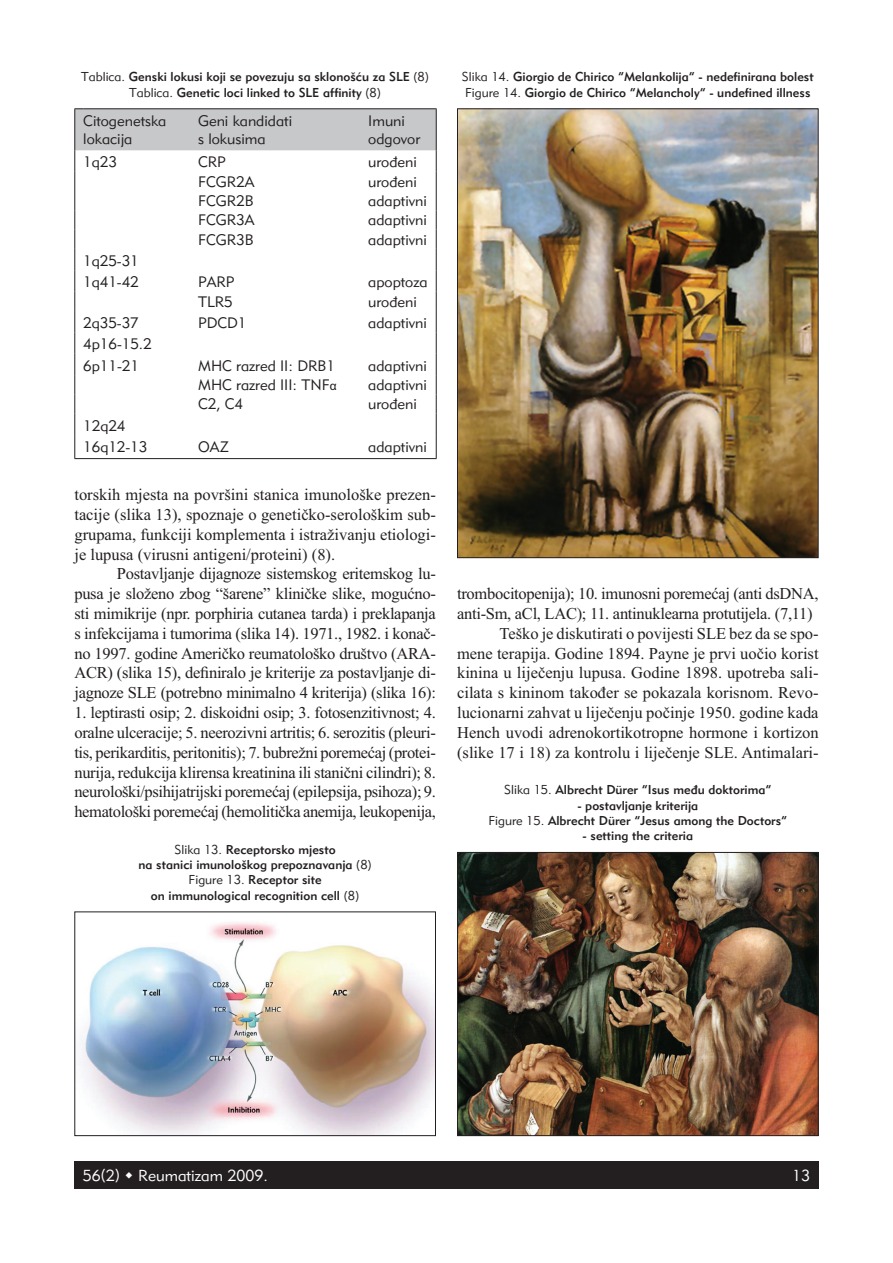
<style>
.page{position:relative;width:893px;height:1263px;background:#fff}
.page>*{position:absolute;margin:0;border:0;box-sizing:border-box;transform-origin:0 0}
.t1{font:16.5px/19.8px "Times New Roman";color:#231f20;text-align:justify}
.t2{font:16.5px "Times New Roman";letter-spacing:-.02em;color:#231f20}
.t3{font:15.75px "Geometric 415 BT Lite A";color:#fff}
.t4{font:15px/18px "Geometric 415 BT Lite A";color:#231f20}
.t5{font:12.75px/15.3px "Geometric 415 BT Medium A";color:#231f20;text-align:center}
.s1{font-family:"Geometric 415 BT Lite A"}
.s2{font-family:"Arial";font-size:12px}
</style>
<div class="page">
<div style="left:74px;top:1161px;width:745px;height:27px;background:#231f20"></div>
<svg style="left:74px;top:108px;width:363px;height:350px"></svg>
<hr style="left:74px;top:458px;width:363px;height:1px;background:#231f20">
<img style="left:79px;top:922px;width:355px;height:212px">
<div style="left:74px;top:911px;width:362px;height:225px;border:1px solid #231f20"></div>
<img style="left:459px;top:110px;width:358px;height:446px">
<img style="left:459px;top:854px;width:358px;height:280px">
<div style="left:457px;top:852px;width:362px;height:284px;border:1px solid #231f20"></div>
<p class="t5" style="left:81px;top:70px;width:349px"><span class="s1">Tablica.</span> Genski lokusi koji se povezuju sa sklonošću za SLE <span class="s1">(8)<br>Tablica.</span> Genetic loci linked to SLE affinity <span class="s1">(8)</span></p>
<p class="t4" style="left:83px;top:113px;width:85px">Citogenetska lokacija</p>
<p class="t4" style="left:198px;top:113px;width:96px">Geni kandidati s lokusima</p>
<p class="t4" style="left:368px;top:113px;width:53px">Imuni odgovor</p>
<p class="t4" style="left:83px;top:155px;width:35px">1q23</p>
<p class="t4" style="left:198px;top:155px;width:29px">CRP</p>
<p class="t4" style="left:368px;top:155px;width:50px">urođeni</p>
<p class="t4" style="left:198px;top:174px;width:58px">FCGR2A</p>
<p class="t4" style="left:368px;top:174px;width:50px">urođeni</p>
<p class="t4" style="left:198px;top:193px;width:57px">FCGR2B</p>
<p class="t4" style="left:368px;top:193px;width:60px">adaptivni</p>
<p class="t4" style="left:198px;top:212px;width:58px">FCGR3A</p>
<p class="t4" style="left:368px;top:212px;width:60px">adaptivni</p>
<p class="t4" style="left:198px;top:232px;width:57px">FCGR3B</p>
<p class="t4" style="left:368px;top:232px;width:60px">adaptivni</p>
<p class="t4" style="left:83px;top:251px;width:57px;line-height:21.5px">1q25-31<br>1q41-42</p>
<p class="t4" style="left:198px;top:275px;width:38px">PARP</p>
<p class="t4" style="left:368px;top:275px;width:61px">apoptoza</p>
<p class="t4" style="left:198px;top:294px;width:36px">TLR5</p>
<p class="t4" style="left:368px;top:294px;width:50px">urođeni</p>
<p class="t4" style="left:83px;top:315px;width:57px">2q35-37</p>
<p class="t4" style="left:198px;top:315px;width:50px">PDCD1</p>
<p class="t4" style="left:368px;top:315px;width:60px">adaptivni</p>
<p class="t4" style="left:83px;top:335px;width:70px;line-height:21.5px">4p16-15.2<br>6p11-21</p>
<p class="t4" style="left:198px;top:358px;width:138px">MHC razred II: DRB1</p>
<p class="t4" style="left:368px;top:358px;width:60px">adaptivni</p>
<p class="t4" style="left:198px;top:377px;width:140px">MHC razred III: TNF<span class="s2">α</span></p>
<p class="t4" style="left:368px;top:377px;width:60px">adaptivni</p>
<p class="t4" style="left:198px;top:397px;width:47px">C2, C4</p>
<p class="t4" style="left:368px;top:397px;width:50px">urođeni</p>
<p class="t4" style="left:83px;top:416px;width:66px;line-height:21.5px">12q24<br>16q12-13</p>
<p class="t4" style="left:198px;top:439px;width:33px">OAZ</p>
<p class="t4" style="left:368px;top:439px;width:60px">adaptivni</p>
<p class="t1" style="left:74px;top:486px;width:363px">torskih mjesta na površini stanica imunološke prezen&shy;tacije (slika 13), spoznaje o genetičko-serološkim sub&shy;grupama, funkciji komplementa i istraživanju etiologi&shy;je lupusa (virusni antigeni/proteini) (8).</p>
<p class="t1" style="left:74px;top:565px;width:363px;text-indent:43px">Postavljanje dijagnoze sistemskog eritemskog lu&shy;pusa je složeno zbog “šarene” kliničke slike, mogućno&shy;sti mimikrije (npr. porphiria cutanea tarda) i preklapanja s infekcijama i tumorima (slika 14). 1971., 1982. i konač&shy;no 1997. godine Američko reumatološko društvo (ARA-ACR) (slika 15), definiralo je kriterije za postavljanje di&shy;jagnoze SLE (potrebno minimalno 4 kriterija) (slika 16):</p>
<p class="t1" style="left:74px;top:704px;width:363px">1. leptirasti osip; 2. diskoidni osip; 3. fotosenzitivnost; 4. oralne ulceracije; 5. neerozivni artritis; 6. serozitis (pleuri&shy;tis, perikarditis, peritonitis); 7. bubrežni poremećaj (protei&shy;nurija, redukcija klirensa kreatinina ili stanični cilindri); 8. neurološki/psihijatrijski poremećaj (epilepsija, psihoza); 9. hematološki poremećaj (hemolitička anemija, leukopenija,</p>
<p class="t5" style="left:139px;top:843px;width:235px"><span class="s1">Slika 13.</span> Receptorsko mjesto<br>na stanici imunološkog prepoznavanja <span class="s1">(8)<br>Figure 13.</span> Receptor site<br>on immunological recognition cell <span class="s1">(8)</span></p>
<p class="t5" style="left:462px;top:70px;width:353px;text-align:left"><span class="s1">Slika 14.</span> Giorgio de Chirico “Melankolija” - nedefinirana bolest<br><span class="s1">Figure 14.</span> Giorgio de Chirico “Melancholy” - undefined illness</p>
<p class="t2" style="left:457px;top:588px;width:363px">trombocitopenija); 10. imunosni poremećaj (anti dsDNA,</p>
<p class="t2" style="left:457px;top:607px;width:357px">anti-Sm, aCl, LAC); 11. antinuklearna protutijela. (7,11)</p>
<p class="t1" style="left:500px;top:625px;width:320px">Teško je diskutirati o povijesti SLE bez da se spo-</p>
<p class="t1" style="left:457px;top:645px;width:363px">mene terapija. Godine 1894. Payne je prvi uočio korist</p>
<p class="t1" style="left:457px;top:665px;width:363px">kinina u liječenju lupusa. Godine 1898. upotreba sali-</p>
<p class="t1" style="left:457px;top:684px;width:363px">cilata s kininom također se pokazala korisnom. Revo-</p>
<p class="t1" style="left:457px;top:704px;width:363px">lucionarni zahvat u liječenju počinje 1950. godine kada</p>
<p class="t1" style="left:457px;top:724px;width:363px">Hench uvodi adrenokortikotropne hormone i kortizon</p>
<p class="t1" style="left:457px;top:744px;width:363px">(slike 17 i 18) za kontrolu i liječenje SLE. Antimalari-</p>
<p class="t5" style="left:504px;top:783px;width:269px"><span class="s1">Slika 15.</span> Albrecht Dürer “Isus među doktorima”</p>
<p class="t5" style="left:488px;top:799px;width:300px">- postavljanje kriterija<br><span class="s1">Figure 15.</span> Albrecht Dürer “Jesus among the Doctors”</p>
<p class="t5" style="left:583px;top:829px;width:112px">- setting the criteria</p>
<p class="t3" style="left:83px;top:1169px;width:187px">56(2) Reumatizam 2009.</p>
<p class="t3" style="left:792px;top:1169px;width:19px">13</p>
</div>
